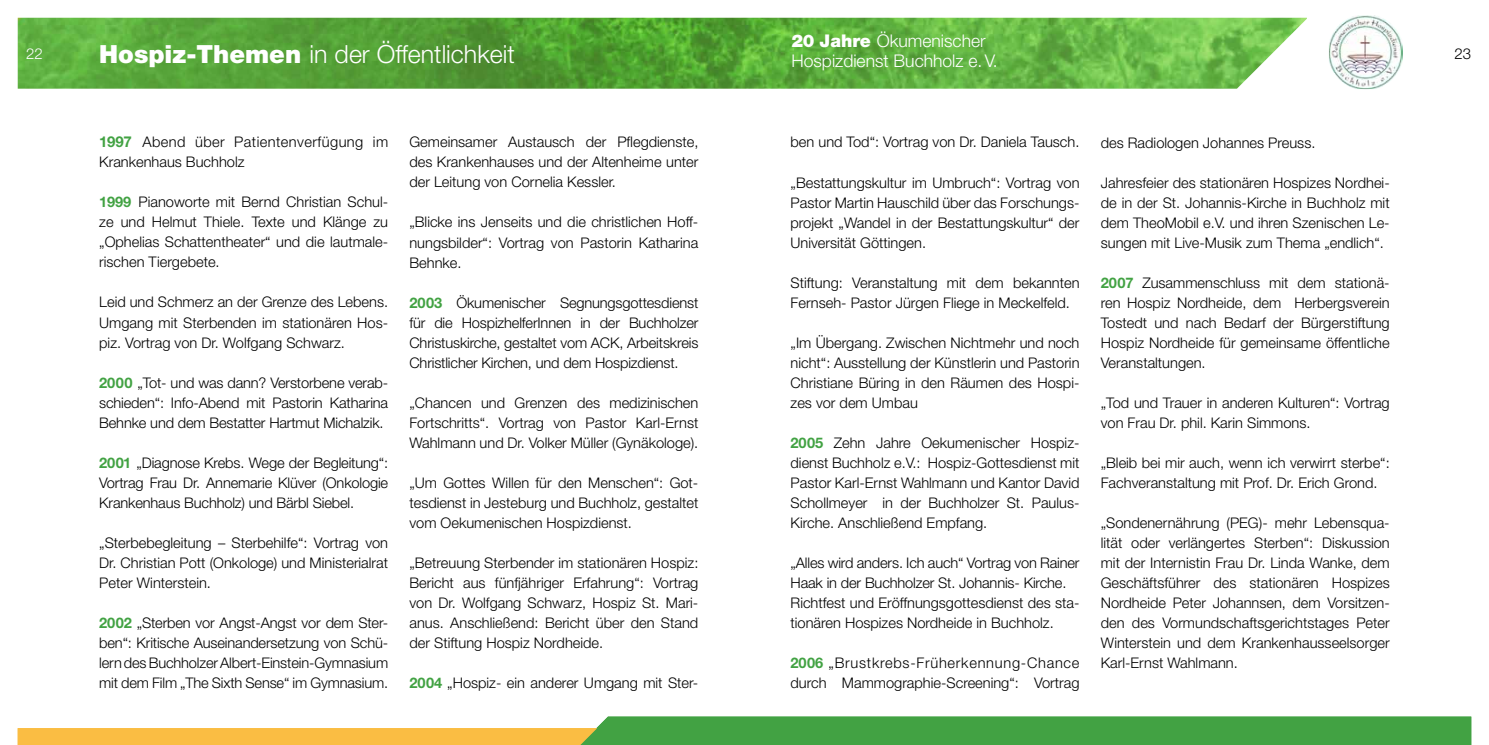
<style>
.page{position:relative;width:1489px;height:745px;background:#fff}
.page>*{position:absolute;margin:0;border:0;box-sizing:border-box;transform-origin:0 0}
.t1{font:300 25px "Helvetica Neue LT";color:#fff}
.t2{font:300 17.5px/20px "Helvetica Neue LT";color:#fff}
.t3{font:300 15px "Helvetica Neue LT";color:#fff}
.t4{font:300 15px "Helvetica Neue LT";color:#000}
.t5{font:300 14.62px/20px "Helvetica Neue LT";color:#000;text-align:justify}
.t6{font:300 14.62px/20px "Helvetica Neue LT";letter-spacing:.03em;color:#000}
.s1{font-weight:900}
.s2{font-family:"Helvetica Neue CE";font-weight:700;font-size:15px;color:#42a243}
.s3{font-family:"Helvetica Neue CE";font-weight:700;color:#42a243}
</style>
<div class="page">
<img style="left:18px;top:18px;width:1288px;height:71px">
<img style="left:1329px;top:15px;width:73px;height:74px">
<svg style="left:18px;top:716px;width:1452px;height:28px"></svg>
<p class="t2" style="left:791px;top:31px;width:208px"><span class="s1">20 Jahre</span> Ökumenischer<br>Hospizdienst Buchholz e.V.</p>
<p class="t3" style="left:26px;top:45px;width:18px">22</p>
<h1 class="t1" style="left:99px;top:39px;width:417px"><span class="s1">Hospiz-Themen</span> in der Öffentlichkeit</h1>
<p class="t4" style="left:1454px;top:45px;width:18px">23</p>
<p class="t6" style="left:99px;top:132px;width:290px"><span class="s2">1997</span> Abend über Patientenverfügung im<br>Krankenhaus Buchholz</p>
<p class="t5" style="left:99px;top:192px;width:290px"><span class="s3">1999</span> Pianoworte mit Bernd Christian Schul&shy;ze und Helmut Thiele. Texte und Klänge zu „Ophelias Schattentheater“ und die lautmale&shy;rischen Tiergebete.</p>
<p class="t5" style="left:99px;top:292px;width:290px">Leid und Schmerz an der Grenze des Lebens.<br>Umgang mit Sterbenden im stationären Hos&shy;piz. Vortrag von Dr. Wolfgang Schwarz.</p>
<p class="t5" style="left:99px;top:372px;width:290px"><span class="s3">2000</span> „Tot- und was dann? Verstorbene verab&shy;schieden“: Info-Abend mit Pastorin Katharina Behnke und dem Bestatter Hartmut Michalzik.</p>
<p class="t5" style="left:99px;top:452px;width:290px"><span class="s3">2001</span> „Diagnose Krebs. Wege der Begleitung“:<br>Vortrag Frau Dr. Annemarie Klüver (Onkologie Krankenhaus Buchholz) und Bärbl Siebel.</p>
<p class="t5" style="left:99px;top:532px;width:290px">„Sterbebegleitung – Sterbehilfe“: Vortrag von Dr. Christian Pott (Onkologe) und Ministerialrat Peter Winterstein.</p>
<p class="t5" style="left:99px;top:612px;width:290px"><span class="s3">2002</span> „Sterben vor Angst-Angst vor dem Ster&shy;ben“: Kritische Auseinandersetzung von Schü&shy;lern des Buchholzer Albert-Einstein-Gymnasium mit dem Film „The Sixth Sense“ im Gymnasium.</p>
<p class="t5" style="left:409px;top:132px;width:290px">Gemeinsamer Austausch der Pflegdienste, des Krankenhauses und der Altenheime unter der Leitung von Cornelia Kessler.</p>
<p class="t5" style="left:409px;top:212px;width:290px">„Blicke ins Jenseits und die christlichen Hoff&shy;nungsbilder“: Vortrag von Pastorin Katharina Behnke.</p>
<p class="t5" style="left:409px;top:292px;width:290px"><span class="s3">2003</span> Ökumenischer Segnungsgottesdienst für die HospizhelferInnen in der Buchholzer Christuskirche, gestaltet vom ACK, Arbeitskreis Christlicher Kirchen, und dem Hospizdienst.</p>
<p class="t5" style="left:409px;top:392px;width:290px">„Chancen und Grenzen des medizinischen Fortschritts“. Vortrag von Pastor Karl-Ernst Wahlmann und Dr. Volker Müller (Gynäkologe).</p>
<p class="t5" style="left:409px;top:472px;width:290px">„Um Gottes Willen für den Menschen“: Got&shy;tesdienst in Jesteburg und Buchholz, gestaltet vom Oekumenischen Hospizdienst.</p>
<p class="t5" style="left:409px;top:552px;width:290px">„Betreuung Sterbender im stationären Hospiz:<br>Bericht aus fünfjähriger Erfahrung“: Vortrag von Dr. Wolfgang Schwarz, Hospiz St. Mari&shy;anus. Anschließend: Bericht über den Stand der Stiftung Hospiz Nordheide.</p>
<p class="t5" style="left:409px;top:672px;width:290px"><span class="s3">2004</span> „Hospiz- ein anderer Umgang mit Ster-</p>
<p class="t5" style="left:790px;top:132px;width:290px">ben und Tod“: Vortrag von Dr. Daniela Tausch.</p>
<p class="t5" style="left:790px;top:172px;width:290px">„Bestattungskultur im Umbruch“: Vortrag von Pastor Martin Hauschild über das Forschungs&shy;projekt „Wandel in der Bestattungskultur“ der Universität Göttingen.</p>
<p class="t5" style="left:790px;top:272px;width:290px">Stiftung: Veranstaltung mit dem bekannten<br>Fernseh- Pastor Jürgen Fliege in Meckelfeld.</p>
<p class="t5" style="left:790px;top:332px;width:290px">„Im Übergang. Zwischen Nichtmehr und noch nicht“: Ausstellung der Künstlerin und Pastorin Christiane Büring in den Räumen des Hospi&shy;zes vor dem Umbau</p>
<p class="t5" style="left:790px;top:432px;width:290px"><span class="s3">2005</span> Zehn Jahre Oekumenischer Hospiz&shy;dienst Buchholz e.V.: Hospiz-Gottesdienst mit Pastor Karl-Ernst Wahlmann und Kantor David Schollmeyer in der Buchholzer St. Paulus-Kirche. Anschließend Empfang.</p>
<p class="t5" style="left:790px;top:552px;width:290px;text-align:left">„Alles wird anders. Ich auch“ Vortrag von Rainer Haak in der Buchholzer St. Johannis- Kirche.<br>Richtfest und Eröffnungsgottesdienst des sta&shy;tionären Hospizes Nordheide in Buchholz.</p>
<p class="t5" style="left:790px;top:652px;width:290px"><span class="s3">2006</span> „Brustkrebs-Früherkennung-Chance durch Mammographie-Screening“: Vortrag</p>
<p class="t5" style="left:1100px;top:132px;width:216px">des Radiologen Johannes Preuss.</p>
<p class="t5" style="left:1100px;top:172px;width:290px">Jahresfeier des stationären Hospizes Nordhei&shy;de in der St. Johannis-Kirche in Buchholz mit dem TheoMobil e.V. und ihren Szenischen Le&shy;sungen mit Live-Musik zum Thema „endlich“.</p>
<p class="t5" style="left:1100px;top:272px;width:290px"><span class="s3">2007</span> Zusammenschluss mit dem stationä&shy;ren Hospiz Nordheide, dem Herbergsverein Tostedt und nach Bedarf der Bürgerstiftung Hospiz Nordheide für gemeinsame öffentliche Veranstaltungen.</p>
<p class="t5" style="left:1100px;top:392px;width:290px">„Tod und Trauer in anderen Kulturen“: Vortrag von Frau Dr. phil. Karin Simmons.</p>
<p class="t5" style="left:1100px;top:452px;width:290px">„Bleib bei mir auch, wenn ich verwirrt sterbe“:<br>Fachveranstaltung mit Prof. Dr. Erich Grond.</p>
<p class="t5" style="left:1100px;top:512px;width:290px">„Sondenernährung (PEG)- mehr Lebensqua&shy;lität oder verlängertes Sterben“: Diskussion mit der Internistin Frau Dr. Linda Wanke, dem Geschäftsführer des stationären Hospizes Nordheide Peter Johannsen, dem Vorsitzen&shy;den des Vormundschaftsgerichtstages Peter Winterstein und dem Krankenhausseelsorger Karl-Ernst Wahlmann.</p>
</div>
